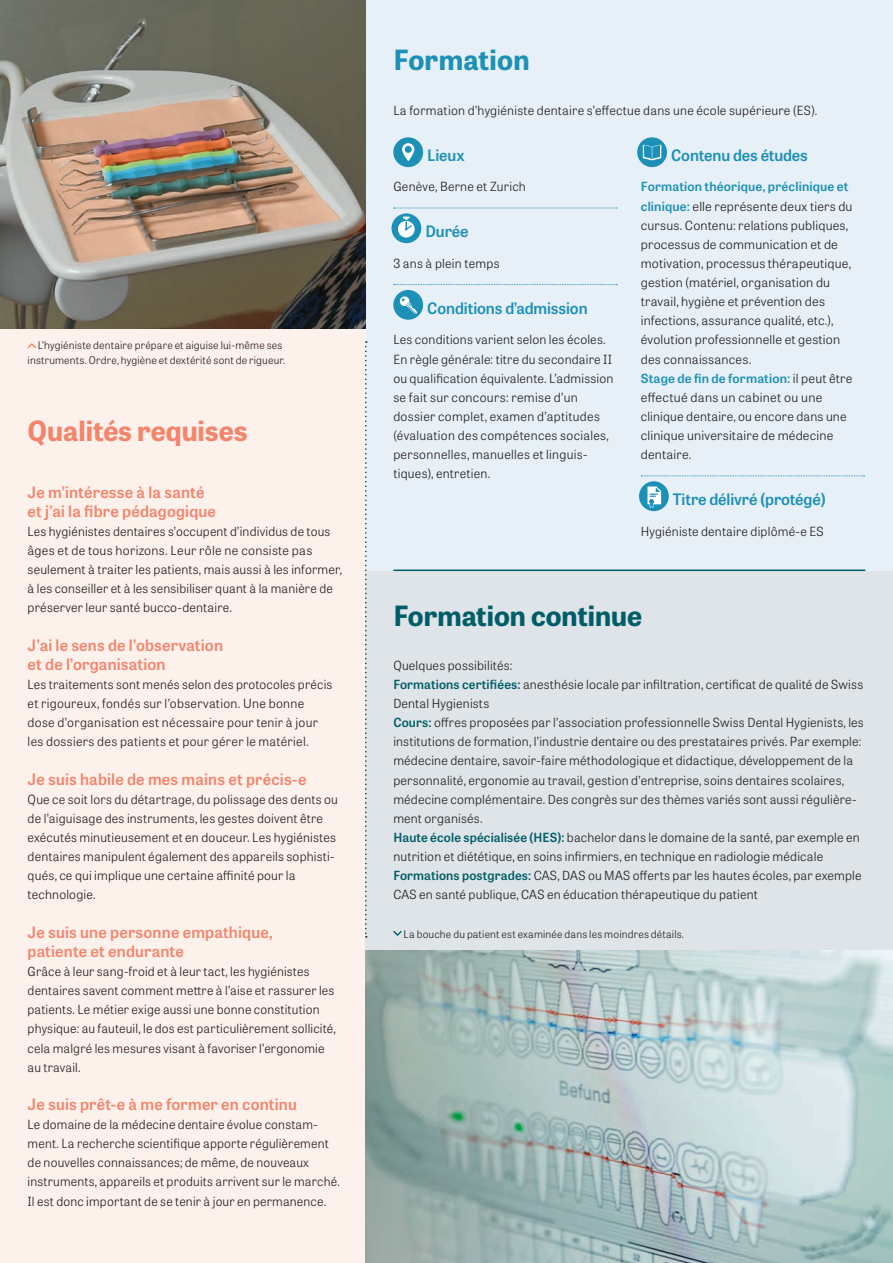
<style>
.page{position:relative;width:893px;height:1263px;background:#fff}
.page>*{position:absolute;margin:0;border:0;box-sizing:border-box;transform-origin:0 0}
.t1{font:700 27.75px "Tablet Gothic";color:#005d68}
.t2{font:700 27.75px "Tablet Gothic";color:#f4846c}
.t3{font:700 27.75px "Tablet Gothic";letter-spacing:.01em;color:#1c90b6}
.t4{font:600 15.75px/19.2px "Tablet Gothic";letter-spacing:.015em;color:#f4846c}
.t5{font:600 15.75px "Tablet Gothic";letter-spacing:-.005em;color:#1c90b6}
.t6{font:300 12.6px/19.2px "Tablet Gothic";letter-spacing:.015em;color:#231f20}
.t7{font:300 10.5px/14.4px "Tablet Gothic";letter-spacing:.015em;color:#231f20;text-align:right}
.s1{font-weight:600;color:#1c90b6}
.s2{font-weight:600;color:#005d68}
</style>
<div class="page">
<div style="left:0;top:0;width:366px;height:1263px;background:#fdf1eb"></div>
<svg style="left:28px;top:343px;width:8px;height:5px"></svg>
<img style="left:0;top:0;width:366px;height:329px">
<div style="left:366px;top:570px;width:527px;height:567px;background:#dee4e7"></div>
<div style="left:366px;top:0;width:527px;height:570px;background:#e7f0f6"></div>
<svg style="left:394px;top:208px;width:223px;height:1px"></svg>
<svg style="left:394px;top:284px;width:223px;height:1px"></svg>
<div style="left:393px;top:137px;width:30px;height:30px;background:#1c90b6;border-radius:50%"></div>
<svg style="left:402px;top:143px;width:12px;height:18px"></svg>
<div style="left:391px;top:213px;width:30px;height:30px;background:#1c90b6;border-radius:50%"></div>
<svg style="left:398px;top:217px;width:17px;height:21px"></svg>
<div style="left:393px;top:290px;width:30px;height:30px;background:#1c90b6;border-radius:50%"></div>
<svg style="left:399px;top:296px;width:18px;height:18px"></svg>
<svg style="left:641px;top:475px;width:224px;height:1px"></svg>
<svg style="left:637px;top:137px;width:30px;height:30px"></svg>
<svg style="left:643px;top:144px;width:18px;height:16px"></svg>
<div style="left:639px;top:481px;width:30px;height:30px;background:#1c90b6;border-radius:50%"></div>
<svg style="left:647px;top:486px;width:14px;height:22px"></svg>
<hr style="left:393px;top:569px;width:472px;height:2px;background:#005d68">
<svg style="left:393px;top:931px;width:9px;height:5px"></svg>
<svg style="left:365px;top:341px;width:2px;height:597px"></svg>
<img style="left:366px;top:950px;width:527px;height:313px">
<p class="t7" style="left:28px;top:338px;width:259px">L’hygiéniste dentaire prépare et aiguise lui-même ses instruments. Ordre, hygiène et dextérité sont de rigueur.</p>
<h1 class="t2" style="left:28px;top:411px;width:221px">Qualités requises</h1>
<p class="t4" style="left:28px;top:481px;width:190px">Je m’intéresse à la santé et j’ai la fibre pédagogique</p>
<p class="t6" style="left:28px;top:521px;width:316px">Les hygiénistes dentaires s’occupent d’individus de tous âges et de tous horizons. Leur rôle ne consiste pas seulement à traiter les patients, mais aussi à les informer, à les conseiller et à les sensibiliser quant à la manière de préserver leur santé bucco-dentaire.</p>
<p class="t4" style="left:28px;top:635px;width:197px">J’ai le sens de l’observation et de l’organisation</p>
<p class="t6" style="left:28px;top:674px;width:306px">Les traitements sont menés selon des protocoles précis et rigoureux, fondés sur l’observation. Une bonne dose d’organisation est nécessaire pour tenir à jour les dossiers des patients et pour gérer le matériel.</p>
<p class="t4" style="left:28px;top:768px;width:280px">Je suis habile de mes mains et précis-e</p>
<p class="t6" style="left:28px;top:789px;width:312px">Que ce soit lors du détartrage, du polissage des dents ou de l’aiguisage des instruments, les gestes doivent être exécutés minutieusement et en douceur. Les hygiénistes dentaires manipulent également des appareils sophisti&shy;qués, ce qui implique une certaine affinité pour la technologie.</p>
<p class="t4" style="left:28px;top:922px;width:247px">Je suis une personne empathique, patiente et endurante</p>
<p class="t6" style="left:28px;top:961px;width:310px">Grâce à leur sang-froid et à leur tact, les hygiénistes dentaires savent comment mettre à l’aise et rassurer les patients. Le métier exige aussi une bonne constitution physique: au fauteuil, le dos est particulièrement sollicité, cela malgré les mesures visant à favoriser l’ergonomie au travail.</p>
<p class="t4" style="left:28px;top:1094px;width:271px">Je suis prêt-e à me former en continu</p>
<p class="t6" style="left:28px;top:1114px;width:314px">Le domaine de la médecine dentaire évolue constam&shy;ment. La recherche scientifique apporte régulièrement de nouvelles connaissances; de même, de nouveaux instruments, appareils et produits arrivent sur le marché.<br>Il est donc important de se tenir à jour en permanence.</p>
<h1 class="t3" style="left:393px;top:40px;width:138px">Formation</h1>
<p class="t6" style="left:393px;top:100px;width:426px">La formation d’hygiéniste dentaire s’effectue dans une école supérieure (ES).</p>
<p class="t5" style="left:427px;top:144px;width:39px">Lieux</p>
<p class="t6" style="left:393px;top:177px;width:134px">Genève, Berne et Zurich</p>
<p class="t5" style="left:425px;top:220px;width:45px">Durée</p>
<p class="t6" style="left:393px;top:253px;width:108px">3 ans à plein temps</p>
<p class="t5" style="left:427px;top:297px;width:162px">Conditions d’admission</p>
<p class="t6" style="left:393px;top:330px;width:222px">Les conditions varient selon les écoles.<br>En règle générale: titre du secondaire II ou qualification équivalente. L’admission se fait sur concours: remise d’un dossier complet, examen d’aptitudes (évaluation des compétences sociales, personnelles, manuelles et linguis&shy;tiques), entretien.</p>
<p class="t5" style="left:671px;top:144px;width:138px">Contenu des études</p>
<p class="t6" style="left:641px;top:177px;width:213px"><span class="s1">Formation théorique, préclinique et clinique:</span> elle représente deux tiers du cursus. Contenu: relations publiques, processus de communication et de motivation, processus thérapeutique, gestion (matériel, organisation du travail, hygiène et prévention des infections, assurance qualité, etc.), évolution professionnelle et gestion des connaissances.<br><span class="s1">Stage de fin de formation:</span> il peut être effectué dans un cabinet ou une clinique dentaire, ou encore dans une clinique universitaire de médecine dentaire.</p>
<p class="t5" style="left:673px;top:488px;width:154px">Titre délivré (protégé)</p>
<p class="t6" style="left:641px;top:521px;width:184px">Hygiéniste dentaire diplômé-e ES</p>
<h1 class="t1" style="left:393px;top:596px;width:250px">Formation continue</h1>
<p class="t6" style="left:393px;top:655px;width:472px">Quelques possibilités:<br><span class="s2">Formations certifiées:</span> anesthésie locale par infiltration, certificat de qualité de Swiss Dental Hygienists<br><span class="s2">Cours:</span> offres proposées par l’association professionnelle Swiss Dental Hygienists, les institutions de formation, l’industrie dentaire ou des prestataires privés. Par exemple: médecine dentaire, savoir-faire méthodologique et didactique, développement de la personnalité, ergonomie au travail, gestion d’entreprise, soins dentaires scolaires, médecine complémentaire. Des congrès sur des thèmes variés sont aussi régulière&shy;ment organisés.<br><span class="s2">Haute école spécialisée (HES):</span> bachelor dans le domaine de la santé, par exemple en nutrition et diététique, en soins infirmiers, en technique en radiologie médicale <span class="s2">Formations postgrades:</span> CAS, DAS ou MAS offerts par les hautes écoles, par exemple CAS en santé publique, CAS en éducation thérapeutique du patient</p>
<p class="t7" style="left:404px;top:926px;width:282px">La bouche du patient est examinée dans les moindres détails.</p>
</div>
